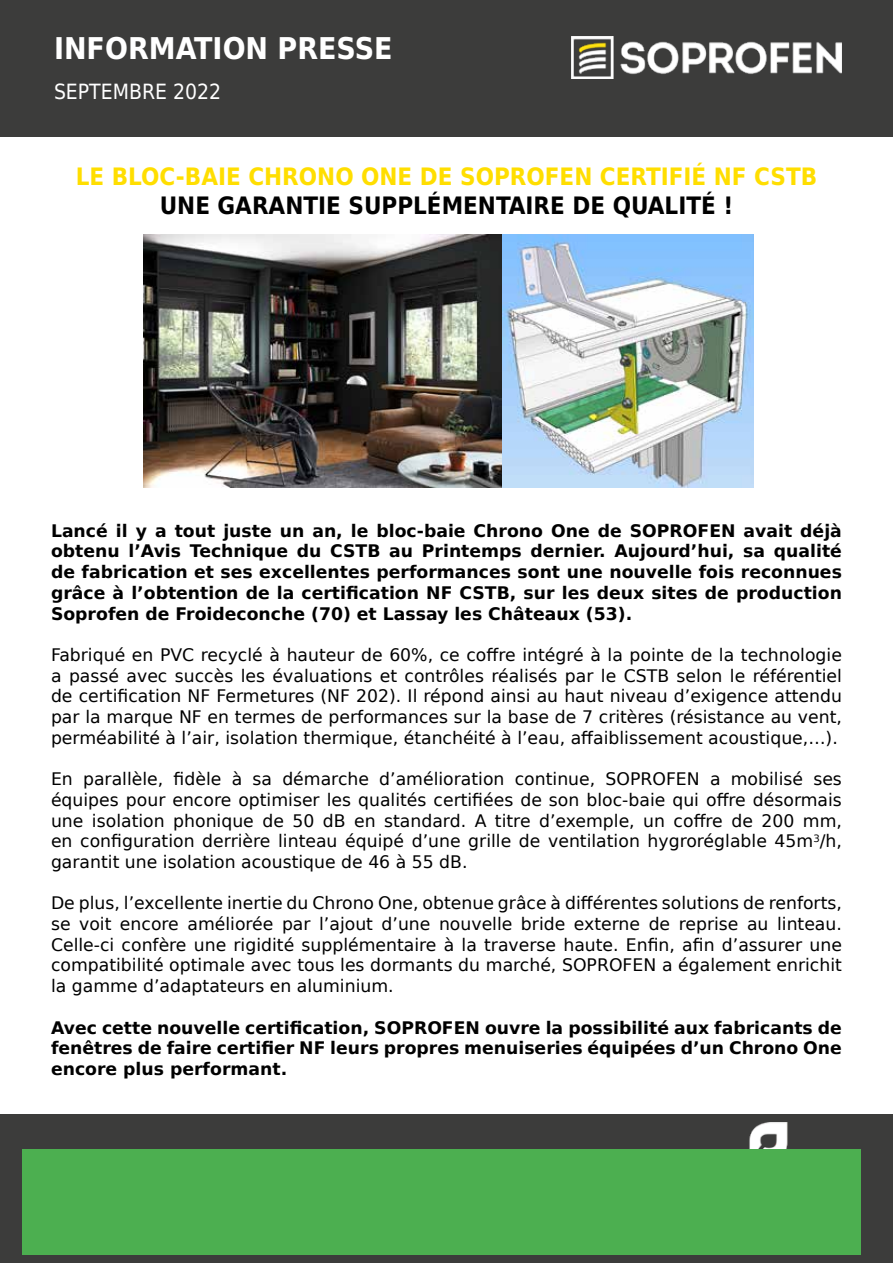
<style>
.page{position:relative;width:893px;height:1263px;background:#fff}
.page>*{position:absolute;margin:0;border:0;box-sizing:border-box;transform-origin:0 0}
.t1{font:700 30px "DejaVu Sans Condensed";color:#fff}
.t2{font:700 24px "DejaVu Sans Condensed";color:#ffde00}
.t3{font:700 24px "DejaVu Sans Condensed";color:#000}
.t4{font:21px "DejaVu Sans Condensed";color:#fff}
.t5{font:17.25px/20.7px "DejaVu Sans";color:#000;text-align:justify}
.t6{font:700 17.25px/20.7px "DejaVu Sans";color:#000;text-align:justify}
</style>
<div class="page">
<div style="left:0;top:0;width:893px;height:136px;background:#3c3c3b"></div>
<img style="left:571px;top:36px;width:271px;height:43px">
<img style="left:144px;top:235px;width:610px;height:253px">
<div style="left:0;top:1114px;width:893px;height:149px;background:#3c3c3b"></div>
<img style="left:749px;top:1123px;width:39px;height:26px">
<div style="left:22px;top:1149px;width:839px;height:105px;background:#4caf50"></div>
<h1 class="t1" style="left:54px;top:24px;width:340px">INFORMATION PRESSE</h1>
<p class="t4" style="left:54px;top:74px;width:169px">SEPTEMBRE 2022</p>
<h2 class="t2" style="left:76px;top:157px;width:743px">LE BLOC-BAIE CHRONO ONE DE SOPROFEN CERTIFIÉ NF CSTB</h2>
<h2 class="t3" style="left:160px;top:185px;width:575px">UNE GARANTIE SUPPLÉMENTAIRE DE QUALITÉ !</h2>
<p class="t6" style="left:51px;top:520px;width:792px">Lancé il y a tout juste un an, le bloc-baie Chrono One de SOPROFEN avait déjà obtenu l’Avis Technique du CSTB au Printemps dernier. Aujourd’hui, sa qualité de fabrication et ses excellentes performances sont une nouvelle fois reconnues grâce à l’obtention de la certification NF CSTB, sur les deux sites de production Soprofen de Froideconche (70) et Lassay les Châteaux (53).</p>
<p class="t5" style="left:51px;top:644px;width:792px">Fabriqué en PVC recyclé à hauteur de 60%, ce coffre intégré à la pointe de la technologie a passé avec succès les évaluations et contrôles réalisés par le CSTB selon le référentiel de certification NF Fermetures (NF 202). Il répond ainsi au haut niveau d’exigence attendu par la marque NF en termes de performances sur la base de 7 critères (résistance au vent, perméabilité à l’air, isolation thermique, étanchéité à l’eau, affaiblissement acoustique,…).</p>
<p class="t5" style="left:51px;top:768px;width:792px">En parallèle, fidèle à sa démarche d’amélioration continue, SOPROFEN a mobilisé ses équipes pour encore optimiser les qualités certifiées de son bloc-baie qui offre désormais une isolation phonique de 50 dB en standard. A titre d’exemple, un coffre de 200 mm, en configuration derrière linteau équipé d’une grille de ventilation hygroréglable 45m<sup>3</sup>/h, garantit une isolation acoustique de 46 à 55 dB.</p>
<p class="t5" style="left:51px;top:892px;width:792px">De plus, l’excellente inertie du Chrono One, obtenue grâce à différentes solutions de renforts, se voit encore améliorée par l’ajout d’une nouvelle bride externe de reprise au linteau.<br>Celle-ci confère une rigidité supplémentaire à la traverse haute. Enfin, afin d’assurer une compatibilité optimale avec tous les dormants du marché, SOPROFEN a également enrichit la gamme d’adaptateurs en aluminium.</p>
<p class="t6" style="left:51px;top:1017px;width:792px">Avec cette nouvelle certification, SOPROFEN ouvre la possibilité aux fabricants de fenêtres de faire certifier NF leurs propres menuiseries équipées d’un Chrono One encore plus performant.</p>
</div>
